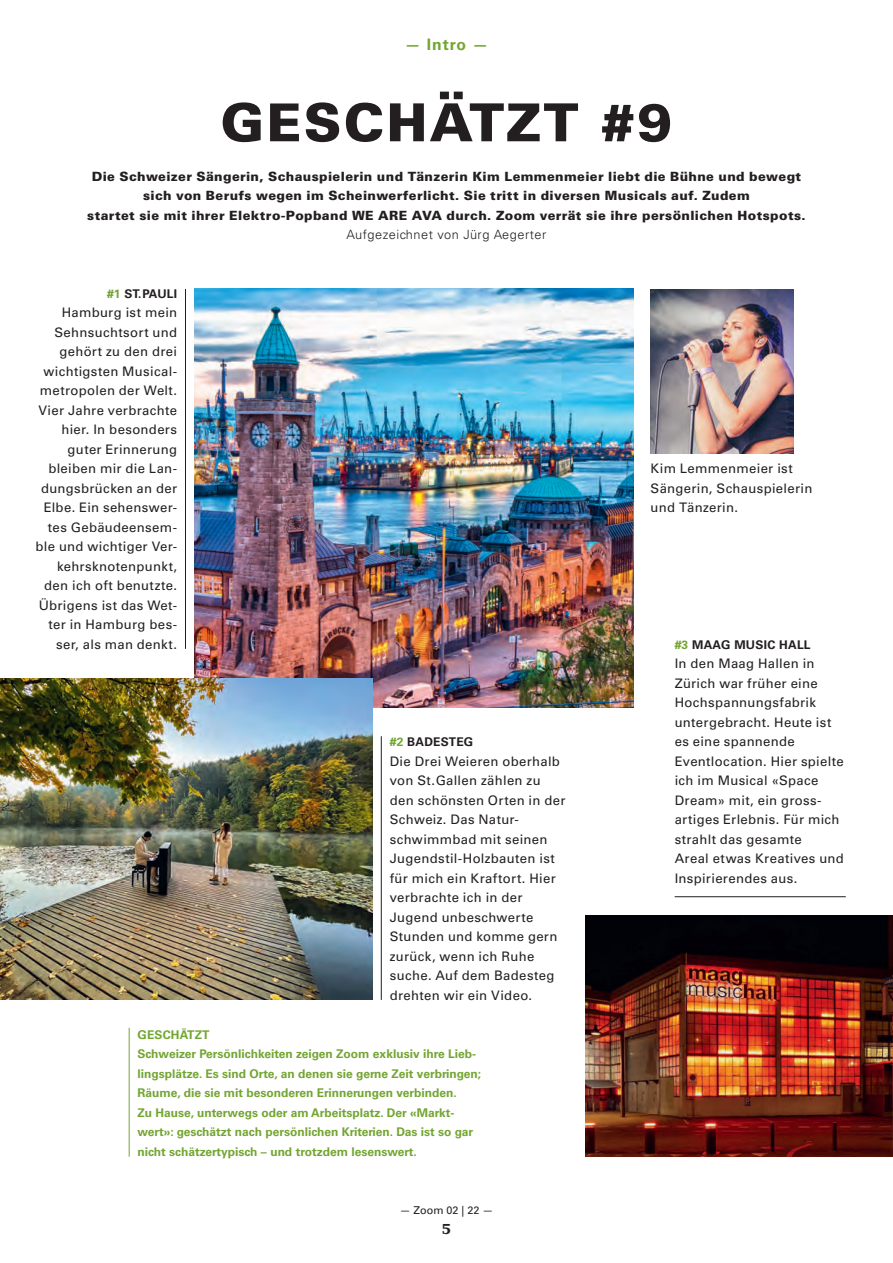
<style>
.page{position:relative;width:893px;height:1263px;background:#fff}
.page>*{position:absolute;margin:0;border:0;box-sizing:border-box;transform-origin:0 0}
.t1{font:900 52.5px "Univers LT Std";letter-spacing:.04em;color:#231f20}
.t2{font:700 15.75px "Univers LT Std";letter-spacing:.06em;color:#73a532}
.t3{font:800 15.75px "Swift";color:#231f20}
.t4{font:13.2px/19.5px "Univers LT Std";letter-spacing:.025em;color:#231f20}
.t5{font:900 12.75px/19.5px "Univers LT Std";letter-spacing:.025em;color:#231f20;text-align:center}
.t6{font:300 12.75px "Univers LT Std";letter-spacing:.04em;color:#231f20}
.t7{font:700 12px/19.5px "Univers LT Std";color:#73a532}
.t8{font:700 12px "Univers LT Std";letter-spacing:.02em;color:#231f20}
.t9{font:10.8px "Univers LT Std";color:#231f20}
.s1{color:#73a532}
</style>
<div class="page">
<img style="left:585px;top:915px;width:308px;height:242px">
<img style="left:194px;top:289px;width:440px;height:418px">
<img style="left:0;top:679px;width:373px;height:321px">
<hr style="left:381px;top:736px;width:1px;height:264px;background:#231f20">
<hr style="left:185px;top:289px;width:1px;height:360px;background:#231f20">
<hr style="left:675px;top:896px;width:171px;height:1px;background:#231f20">
<img style="left:651px;top:290px;width:142px;height:163px">
<hr style="left:129px;top:1028px;width:1px;height:129px;background:#73a532">
<p class="t2" style="left:405px;top:35px;width:85px">— Intro —</p>
<h1 class="t1" style="left:221px;top:90px;width:453px">GESCHÄTZT #9</h1>
<p class="t5" style="left:87px;top:166px;width:720px">Die Schweizer Sängerin, Schauspielerin und Tänzerin Kim Lemmenmeier liebt die Bühne und bewegt sich von Berufs wegen im Scheinwerferlicht. Sie tritt in diversen Musicals auf. Zudem<br>startet sie mit ihrer Elektro-Popband WE ARE AVA durch. Zoom verrät sie ihre persönlichen Hotspots.</p>
<p class="t6" style="left:347px;top:227px;width:201px">Aufgezeichnet von Jürg Aegerter</p>
<p class="t8" style="left:107px;top:287px;width:72px"><span class="s1">#1</span> ST.PAULI</p>
<p class="t4" style="left:36px;top:303px;width:143px;text-align:right">Hamburg ist mein<br>Sehnsuchtsort und gehört zu den drei wichtigsten Musical&shy;metropolen der Welt.<br>Vier Jahre verbrachte hier. In besonders guter Erinnerung bleiben mir die Lan&shy;dungsbrücken an der<br>Elbe. Ein sehenswer&shy;tes Gebäudeensem&shy;ble und wichtiger Ver&shy;kehrsknotenpunkt, den ich oft benutzte.<br>Übrigens ist das Wet&shy;ter in Hamburg bes&shy;ser, als man denkt.</p>
<p class="t8" style="left:390px;top:735px;width:85px"><span class="s1">#2</span> BADESTEG</p>
<p class="t4" style="left:390px;top:751px;width:177px">Die Drei Weieren oberhalb von St.Gallen zählen zu den schönsten Orten in der<br>Schweiz. Das Natur&shy;schwimmbad mit seinen<br>Jugendstil-Holzbauten ist für mich ein Kraftort. Hier verbrachte ich in der<br>Jugend unbeschwerte<br>Stunden und komme gern zurück, wenn ich Ruhe suche. Auf dem Badesteg drehten wir ein Video.</p>
<p class="t7" style="left:137px;top:1025px;width:345px">GESCHÄTZT<br>Schweizer Persönlichkeiten zeigen Zoom exklusiv ihre Lieb&shy;lingsplätze. Es sind Orte, an denen sie gerne Zeit verbringen; Räume, die sie mit besonderen Erinnerungen verbinden.<br>Zu Hause, unterwegs oder am Arbeitsplatz. Der «Markt&shy;wert»: geschätzt nach persönlichen Kriterien. Das ist so gar nicht schätzertypisch – und trotzdem lesenswert.</p>
<p class="t9" style="left:400px;top:1204px;width:95px">— Zoom 02 | 22 —</p>
<p class="t3" style="left:442px;top:1220px;width:10px">5</p>
<p class="t4" style="left:651px;top:459px;width:163px">Kim Lemmenmeier ist<br>Sängerin, Schauspielerin und Tänzerin.</p>
<p class="t8" style="left:675px;top:638px;width:137px"><span class="s1">#3</span> MAAG MUSIC HALL</p>
<p class="t4" style="left:675px;top:654px;width:171px">In den Maag Hallen in<br>Zürich war früher eine<br>Hochspannungsfabrik untergebracht. Heute ist es eine spannende<br>Eventlocation. Hier spielte ich im Musical «Space<br>Dream» mit, ein gross&shy;artiges Erlebnis. Für mich strahlt das gesamte<br>Areal etwas Kreatives und<br>Inspirierendes aus.</p>
</div>
